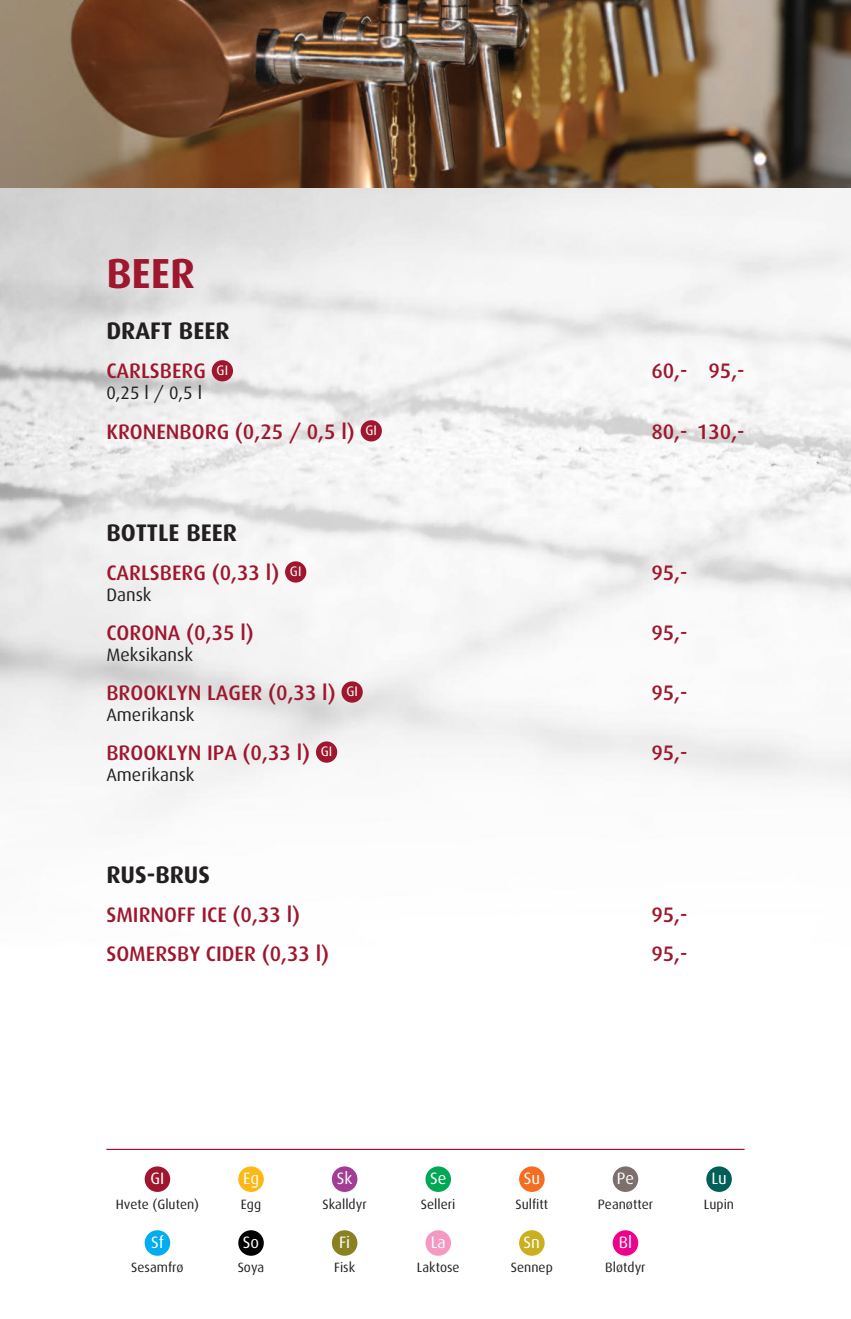
<style>
.page{position:relative;width:851px;height:1319px;background:#fff}
.page>*{position:absolute;margin:0;border:0;box-sizing:border-box;transform-origin:0 0}
.t1{font:700 42px "Dax";color:#9e172e}
.t2{font:700 24px "Dax";color:#231f20}
.t3{font:500 21px "Dax";color:#9e172e}
.t4{font:18px "Dax";color:#231f20}
.t5{font:16.5px "Dax";color:#fff}
.t6{font:13.8px "Dax";color:#fff}
.t7{font:13.5px "Dax";color:#231f20}
</style>
<div class="page">
<img style="left:0;top:187px;width:850px;height:1069px">
<hr style="left:106px;top:1148px;width:638px;height:1px;background:#9e172e">
<div style="left:145px;top:1166px;width:25px;height:25px;background:#9e172e;border-radius:50%"></div>
<div style="left:238px;top:1166px;width:26px;height:25px;background:#fcb814;border-radius:50%"></div>
<div style="left:332px;top:1166px;width:25px;height:25px;background:#a13d96;border-radius:50%"></div>
<div style="left:425px;top:1166px;width:26px;height:25px;background:#00a855;border-radius:50%"></div>
<div style="left:519px;top:1166px;width:25px;height:25px;background:#f36e21;border-radius:50%"></div>
<div style="left:612px;top:1166px;width:26px;height:25px;background:#7d6f6c;border-radius:50%"></div>
<div style="left:706px;top:1166px;width:25px;height:25px;background:#006057;border-radius:50%"></div>
<div style="left:145px;top:1229px;width:25px;height:26px;background:#00aeef;border-radius:50%"></div>
<div style="left:238px;top:1229px;width:26px;height:26px;background:#010101;border-radius:50%"></div>
<div style="left:332px;top:1229px;width:25px;height:26px;background:#8a8221;border-radius:50%"></div>
<div style="left:425px;top:1229px;width:26px;height:26px;background:#f499c2;border-radius:50%"></div>
<div style="left:519px;top:1229px;width:25px;height:26px;background:#caaf1f;border-radius:50%"></div>
<div style="left:612px;top:1229px;width:26px;height:26px;background:#ed028c;border-radius:50%"></div>
<img style="left:0;top:0;width:850px;height:187px">
<div style="left:212px;top:360px;width:21px;height:21px;background:#9e172e;border-radius:50%"></div>
<div style="left:360px;top:420px;width:22px;height:21px;background:#9e172e;border-radius:50%"></div>
<div style="left:285px;top:561px;width:21px;height:21px;background:#9e172e;border-radius:50%"></div>
<div style="left:341px;top:681px;width:22px;height:21px;background:#9e172e;border-radius:50%"></div>
<div style="left:316px;top:741px;width:21px;height:21px;background:#9e172e;border-radius:50%"></div>
<h1 class="t1" style="left:106px;top:249px;width:90px">BEER</h1>
<p class="t2" style="left:106px;top:317px;width:125px">DRAFT BEER</p>
<p class="t3" style="left:106px;top:359px;width:101px">CARLSBERG</p>
<p class="t3" style="left:651px;top:359px;width:95px">60,- 95,-</p>
<p class="t4" style="left:106px;top:383px;width:97px">0,25 l / 0,5 l</p>
<p class="t3" style="left:106px;top:419px;width:250px">KRONENBORG (0,25 / 0,5 l)</p>
<p class="t3" style="left:651px;top:419px;width:95px">80,- 130,-</p>
<p class="t6" style="left:216px;top:362px;width:13px">GI</p>
<p class="t6" style="left:365px;top:422px;width:13px">GI</p>
<p class="t2" style="left:106px;top:518px;width:132px">BOTTLE BEER</p>
<p class="t3" style="left:106px;top:560px;width:174px">CARLSBERG (0,33 l)</p>
<p class="t3" style="left:651px;top:560px;width:38px">95,-</p>
<p class="t4" style="left:106px;top:584px;width:47px">Dansk</p>
<p class="t3" style="left:106px;top:620px;width:149px">CORONA (0,35 l)</p>
<p class="t3" style="left:651px;top:620px;width:38px">95,-</p>
<p class="t4" style="left:106px;top:644px;width:88px">Meksikansk</p>
<p class="t3" style="left:106px;top:680px;width:231px">BROOKLYN LAGER (0,33 l)</p>
<p class="t3" style="left:651px;top:680px;width:38px">95,-</p>
<p class="t4" style="left:106px;top:704px;width:90px">Amerikansk</p>
<p class="t3" style="left:106px;top:740px;width:205px">BROOKLYN IPA (0,33 l)</p>
<p class="t3" style="left:651px;top:740px;width:38px">95,-</p>
<p class="t4" style="left:106px;top:764px;width:90px">Amerikansk</p>
<p class="t6" style="left:290px;top:563px;width:13px">GI</p>
<p class="t6" style="left:346px;top:683px;width:13px">GI</p>
<p class="t6" style="left:321px;top:743px;width:13px">GI</p>
<p class="t2" style="left:106px;top:860px;width:105px">RUS-BRUS</p>
<p class="t3" style="left:106px;top:902px;width:195px">SMIRNOFF ICE (0,33 l)</p>
<p class="t3" style="left:651px;top:902px;width:38px">95,-</p>
<p class="t3" style="left:106px;top:941px;width:224px">SOMERSBY CIDER (0,33 l)</p>
<p class="t3" style="left:651px;top:941px;width:38px">95,-</p>
<p class="t5" style="left:150px;top:1168px;width:15px">GI</p>
<p class="t7" style="left:116px;top:1196px;width:85px">Hvete (Gluten)</p>
<p class="t5" style="left:151px;top:1232px;width:14px">Sf</p>
<p class="t7" style="left:131px;top:1259px;width:54px">Sesamfrø</p>
<p class="t5" style="left:243px;top:1168px;width:17px">Eg</p>
<p class="t7" style="left:241px;top:1196px;width:22px">Egg</p>
<p class="t5" style="left:243px;top:1232px;width:18px">So</p>
<p class="t7" style="left:238px;top:1259px;width:28px">Soya</p>
<p class="t5" style="left:337px;top:1168px;width:17px">Sk</p>
<p class="t7" style="left:322px;top:1196px;width:46px">Skalldyr</p>
<p class="t5" style="left:339px;top:1232px;width:13px">Fi</p>
<p class="t7" style="left:334px;top:1259px;width:22px">Fisk</p>
<p class="t5" style="left:430px;top:1168px;width:18px">Se</p>
<p class="t7" style="left:421px;top:1196px;width:36px">Selleri</p>
<p class="t5" style="left:430px;top:1232px;width:17px">La</p>
<p class="t7" style="left:417px;top:1259px;width:44px">Laktose</p>
<p class="t5" style="left:523px;top:1168px;width:18px">Su</p>
<p class="t7" style="left:515px;top:1196px;width:34px">Sulfitt</p>
<p class="t5" style="left:523px;top:1232px;width:18px">Sn</p>
<p class="t7" style="left:511px;top:1259px;width:43px">Sennep</p>
<p class="t5" style="left:616px;top:1168px;width:19px">Pe</p>
<p class="t7" style="left:597px;top:1196px;width:57px">Peanøtter</p>
<p class="t5" style="left:618px;top:1232px;width:15px">Bl</p>
<p class="t7" style="left:605px;top:1259px;width:42px">Bløtdyr</p>
<p class="t5" style="left:711px;top:1168px;width:17px">Lu</p>
<p class="t7" style="left:703px;top:1196px;width:32px">Lupin</p>
</div>
